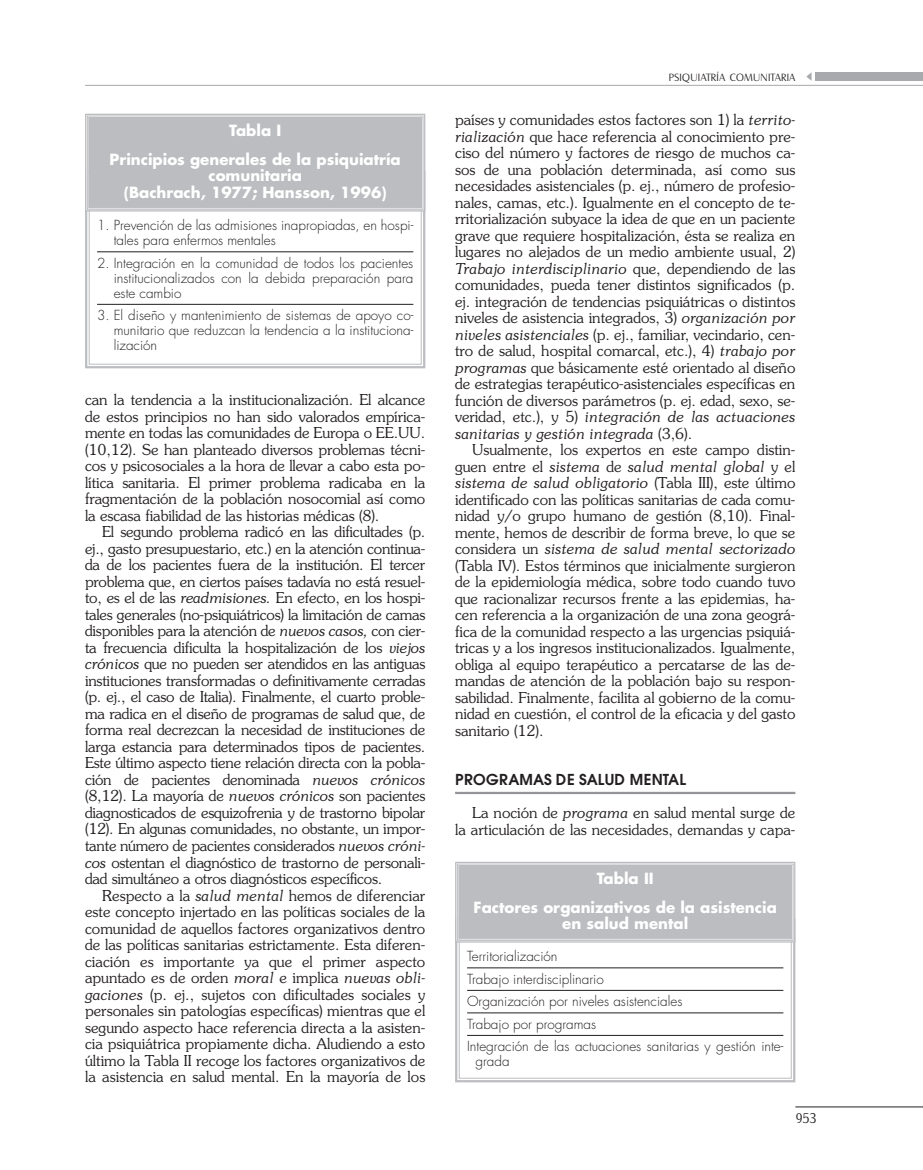
<style>
.page{position:relative;width:923px;height:1170px;background:#fff}
.page>*{position:absolute;margin:0;border:0;box-sizing:border-box;transform-origin:0 0}
.t1{font:300 15px/16.5px "Souvenir";color:#231f20;text-align:justify}
.t2{font:700 15px/28.5px "Futura";color:#fff;text-align:center}
.t3{font:600 15px "Avant Garde";letter-spacing:.015em;color:#231f20}
.t4{font:300 13.5px/15px "Futura";color:#231f20}
.t5{font:300 13.5px "Salzburg";color:#231f20}
.t6{font:300 10.2px "Salzburg";letter-spacing:.035em;color:#231f20}
.s1{font-style:italic}
</style>
<div class="page">
<div style="left:815px;top:72px;width:108px;height:9px;background:#a8a9ad"></div>
<svg style="left:806px;top:73px;width:5px;height:7px"></svg>
<hr style="left:455px;top:791px;width:340px;height:3px;background:#939598">
<hr style="left:795px;top:1106px;width:128px;height:1px;background:#231f20">
<hr style="left:85px;top:85px;width:838px;height:1px;background:#a8a9ad">
<div style="left:85px;top:171px;width:340px;height:197px;border:2px solid #bcbdc0"></div>
<div style="left:89px;top:174px;width:332px;height:190px;border:1px solid #bcbdc0"></div>
<hr style="left:97px;top:251px;width:316px;height:1px;background:#231f20">
<hr style="left:97px;top:304px;width:316px;height:1px;background:#231f20">
<div style="left:90px;top:118px;width:331px;height:89px;background:#bcbdc0"></div>
<div style="left:85px;top:114px;width:340px;height:97px;border:1px solid #bcbdc0"></div>
<div style="left:87px;top:116px;width:336px;height:93px;border:1px solid #bcbdc0"></div>
<div style="left:88px;top:117px;width:334px;height:91px;border:1px solid #bcbdc0"></div>
<div style="left:455px;top:918px;width:340px;height:164px;border:2px solid #bcbdc0"></div>
<div style="left:459px;top:922px;width:332px;height:156px;border:1px solid #bcbdc0"></div>
<hr style="left:467px;top:967px;width:316px;height:1px;background:#231f20">
<hr style="left:467px;top:990px;width:316px;height:1px;background:#231f20">
<hr style="left:467px;top:1012px;width:316px;height:1px;background:#231f20">
<hr style="left:467px;top:1035px;width:316px;height:1px;background:#231f20">
<div style="left:459px;top:866px;width:332px;height:72px;background:#bcbdc0"></div>
<div style="left:455px;top:861px;width:340px;height:81px;border:1px solid #bcbdc0"></div>
<div style="left:457px;top:863px;width:336px;height:77px;border:1px solid #bcbdc0"></div>
<div style="left:458px;top:864px;width:334px;height:75px;border:1px solid #bcbdc0"></div>
<p class="t2" style="left:110px;top:118px;width:293px">Tabla I<br>Principios generales de la psiquiatría</p>
<p class="t2" style="left:124px;top:169px;width:264px;line-height:16.5px">comunitaria<br>(Bachrach, 1977; Hansson, 1996)</p>
<p class="t4" style="left:114px;top:219px;width:301px;text-indent:-17px">1. Prevención de las admisiones inapropiadas, en hospi&shy;tales para enfermos mentales</p>
<p class="t4" style="left:114px;top:256px;width:301px;text-align:justify;text-indent:-17px">2. Integración en la comunidad de todos los pacientes institucionalizados con la debida preparación para este cambio</p>
<p class="t4" style="left:114px;top:309px;width:301px;text-align:justify;text-indent:-17px">3. El diseño y mantenimiento de sistemas de apoyo co&shy;munitario que reduzcan la tendencia a la instituciona&shy;lización</p>
<p class="t1" style="left:85px;top:392px;width:342px">can la tendencia a la institucionalización. El alcance de estos principios no han sido valorados empírica&shy;mente en todas las comunidades de Europa o EE.UU. (10,12). Se han planteado diversos problemas técni&shy;cos y psicosociales a la hora de llevar a cabo esta po&shy;lítica sanitaria. El primer problema radicaba en la fragmentación de la población nosocomial así como la escasa fiabilidad de las historias médicas (8).</p>
<p class="t1" style="left:85px;top:524px;width:342px;text-indent:17px">El segundo problema radicó en las dificultades (p. ej., gasto presupuestario, etc.) en la atención continua&shy;da de los pacientes fuera de la institución. El tercer problema que, en ciertos países tadavía no está resuel&shy;to, es el de las <span class="s1">readmisiones.</span> En efecto, en los hospi&shy;tales generales (no-psiquiátricos) la limitación de camas disponibles para la atención de <span class="s1">nuevos casos,</span> con cier&shy;ta frecuencia dificulta la hospitalización de los <span class="s1">viejos crónicos</span> que no pueden ser atendidos en las antiguas instituciones transformadas o definitivamente cerradas (p. ej., el caso de Italia). Finalmente, el cuarto proble&shy;ma radica en el diseño de programas de salud que, de forma real decrezcan la necesidad de instituciones de larga estancia para determinados tipos de pacientes.<br>Este último aspecto tiene relación directa con la pobla&shy;ción de pacientes denominada <span class="s1">nuevos crónicos </span>(8,12). La mayoría de <span class="s1">nuevos crónicos</span> son pacientes diagnosticados de esquizofrenia y de trastorno bipolar (12). En algunas comunidades, no obstante, un impor&shy;tante número de pacientes considerados <span class="s1">nuevos cróni&shy;cos</span> ostentan el diagnóstico de trastorno de personali&shy;dad simultáneo a otros diagnósticos específicos.</p>
<p class="t1" style="left:85px;top:887px;width:342px;text-indent:17px">Respecto a la <span class="s1">salud mental</span> hemos de diferenciar este concepto injertado en las políticas sociales de la comunidad de aquellos factores organizativos dentro de las políticas sanitarias estrictamente. Esta diferen&shy;ciación es importante ya que el primer aspecto apuntado es de orden <span class="s1">moral</span> e implica <span class="s1">nuevas obli&shy;gaciones</span> (p. ej., sujetos con dificultades sociales y personales sin patologías específicas) mientras que el segundo aspecto hace referencia directa a la asisten&shy;cia psiquiátrica propiamente dicha. Aludiendo a esto último la Tabla II recoge los factores organizativos de la asistencia en salud mental. En la mayoría de los</p>
<p class="t6" style="left:669px;top:71px;width:128px">PSIQUIATRÍA COMUNITARIA</p>
<p class="t1" style="left:455px;top:112px;width:342px">países y comunidades estos factores son 1) la <span class="s1">territo&shy;rialización</span> que hace referencia al conocimiento pre&shy;ciso del número y factores de riesgo de muchos ca&shy;sos de una población determinada, así como sus necesidades asistenciales (p. ej., número de profesio&shy;nales, camas, etc.). Igualmente en el concepto de te&shy;rritorialización subyace la idea de que en un paciente grave que requiere hospitalización, ésta se realiza en lugares no alejados de un medio ambiente usual, 2)<br><span class="s1">Trabajo interdisciplinario</span> que, dependiendo de las comunidades, pueda tener distintos significados (p. ej. integración de tendencias psiquiátricas o distintos niveles de asistencia integrados, 3) <span class="s1">organización por niveles asistenciales</span> (p. ej., familiar, vecindario, cen&shy;tro de salud, hospital comarcal, etc.), 4) <span class="s1">trabajo por programas</span> que básicamente esté orientado al diseño de estrategias terapéutico-asistenciales específicas en función de diversos parámetros (p. ej. edad, sexo, se&shy;veridad, etc.), y 5) <span class="s1">integración de las actuaciones sanitarias y gestión integrada</span> (3,6).</p>
<p class="t1" style="left:455px;top:442px;width:342px;text-indent:17px">Usualmente, los expertos en este campo distin&shy;guen entre el <span class="s1">sistema</span> de <span class="s1">salud mental global</span> y el <span class="s1">sistema de salud obligatorio</span> (Tabla III), este último identificado con las políticas sanitarias de cada comu&shy;nidad y/o grupo humano de gestión (8,10). Final&shy;mente, hemos de describir de forma breve, lo que se considera un <span class="s1">sistema de salud mental sectorizado </span>(Tabla IV). Estos términos que inicialmente surgieron de la epidemiología médica, sobre todo cuando tuvo que racionalizar recursos frente a las epidemias, ha&shy;cen referencia a la organización de una zona geográ&shy;fica de la comunidad respecto a las urgencias psiquiá&shy;tricas y a los ingresos institucionalizados. Igualmente, obliga al equipo terapéutico a percatarse de las de&shy;mandas de atención de la población bajo su respon&shy;sabilidad. Finalmente, facilita al gobierno de la comu&shy;nidad en cuestión, el control de la eficacia y del gasto sanitario (12).</p>
<p class="t3" style="left:455px;top:774px;width:232px">PROGRAMAS DE SALUD MENTAL</p>
<p class="t1" style="left:455px;top:805px;width:342px;text-align:right">La noción de <span class="s1">programa</span> en salud mental surge de<br>la articulación de las necesidades, demandas y capa-</p>
<p class="t2" style="left:473px;top:865px;width:305px">Tabla II<br>Factores organizativos de la asistencia</p>
<p class="t2" style="left:562px;top:910px;width:127px">en salud mental</p>
<p class="t4" style="left:467px;top:946px;width:318px;line-height:22.5px">Territorialización<br>Trabajo interdisciplinario<br>Organización por niveles asistenciales<br>Trabajo por programas<br>Integración de las actuaciones sanitarias y gestión inte-</p>
<p class="t4" style="left:475px;top:1054px;width:36px">grada</p>
<p class="t5" style="left:795px;top:1110px;width:22px">953</p>
</div>
